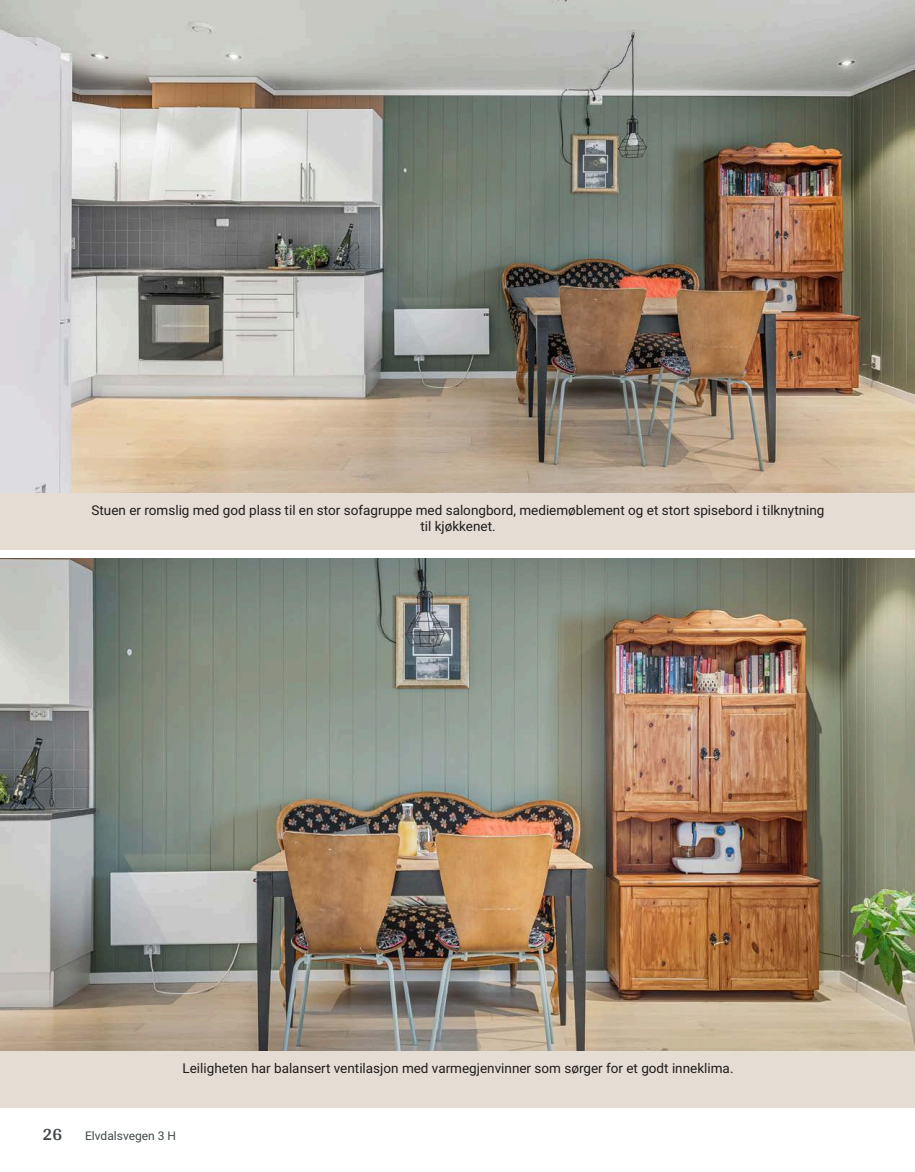
<style>
.page{position:relative;width:915px;height:1172px;background:#fff}
.page>*{position:absolute;margin:0;border:0;box-sizing:border-box;transform-origin:0 0}
.t1{font:700 18px "Arya";color:#414749}
.t2{font:13.5px/16.5px "Roboto";color:#1d1d1b;text-align:center}
.t3{font:12px "Roboto";color:#414749}
</style>
<div class="page">
<div style="left:0;top:492px;width:914px;height:58px;background:#e5dcd4"></div>
<div style="left:0;top:1050px;width:914px;height:58px;background:#e5dcd4"></div>
<img style="left:0;top:0;width:914px;height:492px">
<img style="left:0;top:558px;width:914px;height:492px">
<hr style="left:914px;top:492px;width:1px;height:58px;background:#e5dcd4">
<hr style="left:914px;top:1050px;width:1px;height:58px;background:#e5dcd4">
<p class="t2" style="left:91px;top:501px;width:734px">Stuen er romslig med god plass til en stor sofagruppe med salongbord, mediemøblement og et stort spisebord i tilknytning til kjøkkenet.</p>
<p class="t2" style="left:182px;top:1060px;width:552px">Leiligheten har balansert ventilasjon med varmegjenvinner som sørger for et godt inneklima.</p>
<h1 class="t1" style="left:43px;top:1123px;width:21px">26</h1>
<p class="t3" style="left:85px;top:1127px;width:92px">Elvdalsvegen 3 H</p>
</div>
